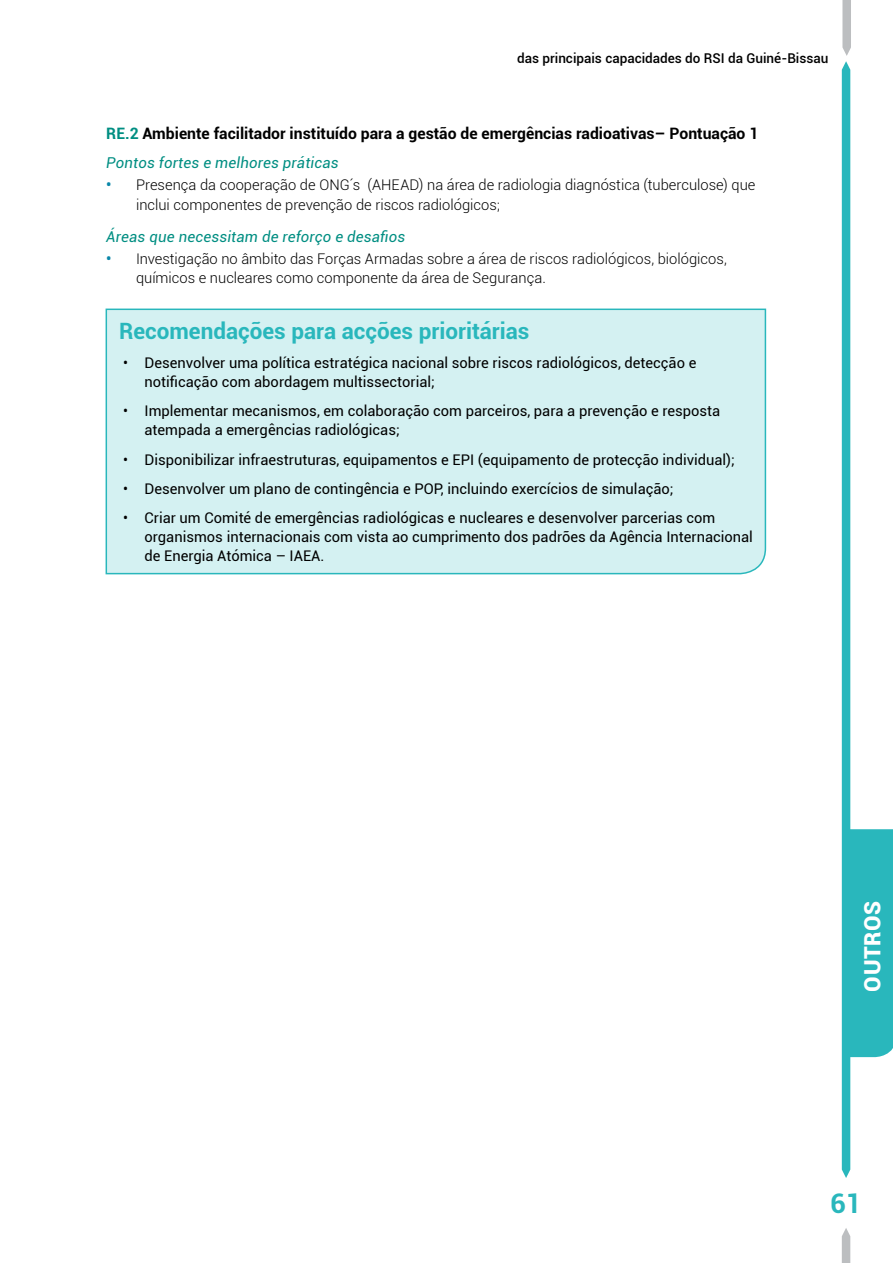
<style>
.page{position:relative;width:893px;height:1263px;background:#fff}
.page>*{position:absolute;margin:0;border:0;box-sizing:border-box;transform-origin:0 0}
.t1{font:700 27px "Roboto";color:#29b7bc}
.t2{font:700 22.5px "Roboto";color:#29b7bc}
.t3{font:900 22.5px "Roboto";letter-spacing:.03em;color:#fff}
.t4{font:700 15.75px "Roboto";color:#000}
.t5{font:italic 15px "Roboto";letter-spacing:.01em;color:#008e82}
.t6{font:14.7px/18.8px "Roboto";color:#000}
.t7{font:300 14.7px/19px "Roboto";color:#000}
.t8{font:500 13.5px "Roboto";color:#000}
.s1{color:#008e82}
.s2{font-weight:700;color:#0a87a9}
</style>
<div class="page">
<svg style="left:842px;top:1228px;width:8px;height:35px"></svg>
<svg style="left:842px;top:0;width:51px;height:1178px"></svg>
<div style="left:105px;top:308px;width:662px;height:267px;background:#d4f1f2"></div>
<p class="t8" style="left:517px;top:48px;width:313px">das principais capacidades do RSI da Guiné-Bissau</p>
<p class="t4" style="left:106px;top:123px;width:654px"><span class="s1">RE.2</span> Ambiente facilitador instituído para a gestão de emergências radioativas– Pontuação 1</p>
<p class="t5" style="left:106px;top:152px;width:234px">Pontos fortes e melhores práticas</p>
<p class="t7" style="left:136px;top:175px;width:621px;text-indent:-30px"><span class="s2">•</span> Presença da cooperação de ONG´s (AHEAD) na área de radiologia diagnóstica (tuberculose) que inclui componentes de prevenção de riscos radiológicos;</p>
<p class="t5" style="left:106px;top:226px;width:301px">Áreas que necessitam de reforço e desafios</p>
<p class="t7" style="left:136px;top:249px;width:592px;text-indent:-30px"><span class="s2">•</span> Investigação no âmbito das Forças Armadas sobre a área de riscos radiológicos, biológicos, químicos e nucleares como componente da área de Segurança.</p>
<h2 class="t2" style="left:119px;top:315px;width:412px">Recomendações para acções prioritárias</h2>
<p class="t6" style="left:145px;top:353px;width:553px;text-indent:-21px">• Desenvolver uma política estratégica nacional sobre riscos radiológicos, detecção e notificação com abordagem multissectorial;</p>
<p class="t6" style="left:145px;top:401px;width:577px;text-indent:-21px">• Implementar mecanismos, em colaboração com parceiros, para a prevenção e resposta atempada a emergências radiológicas;</p>
<p class="t6" style="left:123px;top:449px;width:613px">• Disponibilizar infraestruturas, equipamentos e EPI (equipamento de protecção individual);</p>
<p class="t6" style="left:123px;top:479px;width:552px">• Desenvolver um plano de contingência e POP, incluindo exercícios de simulação;</p>
<p class="t6" style="left:145px;top:508px;width:610px;text-indent:-21px">• Criar um Comité de emergências radiológicas e nucleares e desenvolver parcerias com organismos internacionais com vista ao cumprimento dos padrões da Agência Internacional de Energia Atómica – IAEA.</p>
<h2 class="t3" style="left:857px;top:992px;width:93px;rotate:-90deg">OUTROS</h2>
<h1 class="t1" style="left:830px;top:1185px;width:32px">61</h1>
</div>
